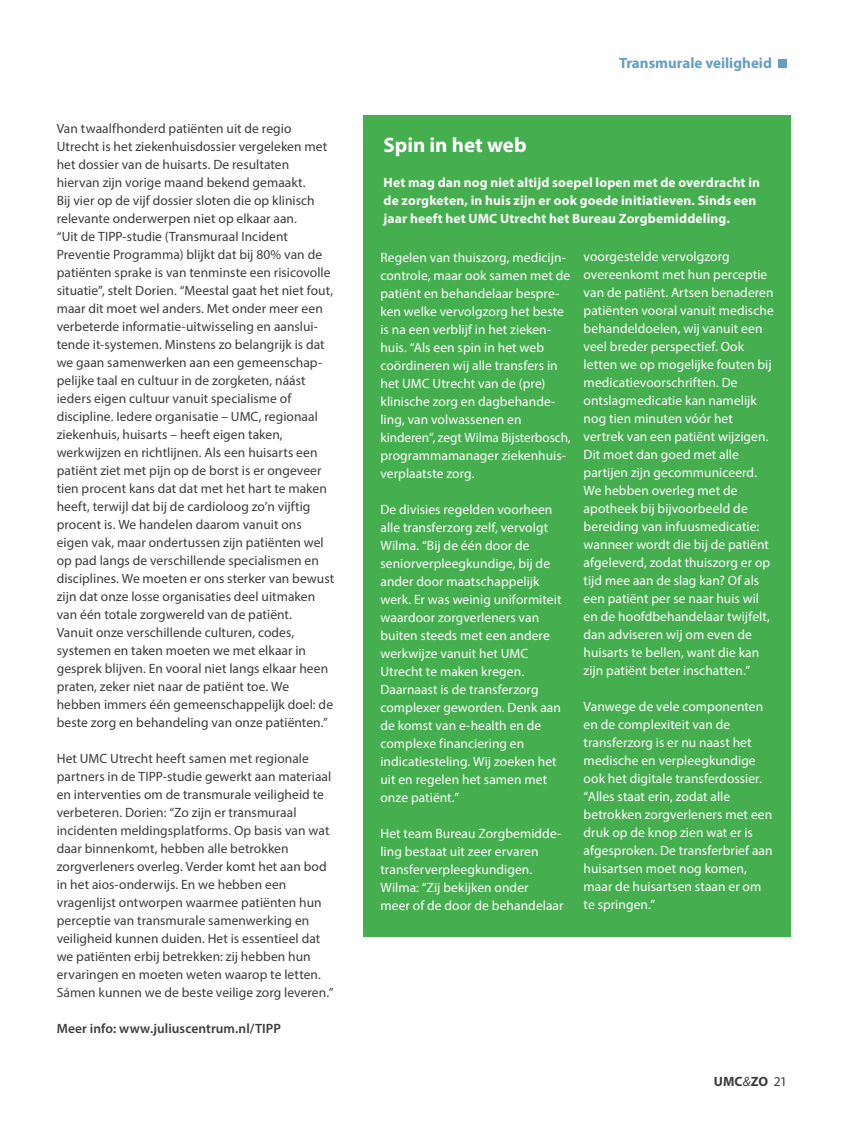
<style>
.page{position:relative;width:851px;height:1127px;background:#fff}
.page>*{position:absolute;margin:0;border:0;box-sizing:border-box;transform-origin:0 0}
.t1{font:700 21px "Myriad Pro";letter-spacing:-.005em;color:#fff}
.t2{font:700 15px "Myriad Pro";color:#649ec2}
.t3{font:13.5px/18px "Myriad Pro";letter-spacing:.005em;color:#3c3c3b}
.t4{font:13.5px/18px "Myriad Pro";letter-spacing:.005em;color:#fff}
.t5{font:700 13.5px/18px "Myriad Pro";letter-spacing:.01em;color:#fff}
.t6{font:600 13.5px "Myriad Pro";letter-spacing:.005em;color:#3c3c3b}
.t7{font:700 13.5px "Myriad Pro";color:#3c3c3b}
.s1{font-weight:400;font-style:italic}
.s2{font-weight:400}
</style>
<div class="page">
<div style="left:363px;top:116px;width:428px;height:821px;background:#45ae4f"></div>
<div style="left:778px;top:59px;width:8px;height:9px;background:#649ec2"></div>
<p class="t3" style="left:57px;top:120px;width:279px">Van twaalfhonderd patiënten uit de regio Utrecht is het ziekenhuisdossier vergeleken met het dossier van de huisarts. De resultaten hiervan zijn vorige maand bekend gemaakt.<br>Bij vier op de vijf dossier sloten die op klinisch relevante onderwerpen niet op elkaar aan.<br>“Uit de TIPP-studie (Transmuraal Incident Preventie Programma) blijkt dat bij 80% van de patiënten sprake is van tenminste een risicovolle situatie”, stelt Dorien. “Meestal gaat het niet fout, maar dit moet wel anders. Met onder meer een verbeterde informatie-uitwisseling en aanslui&shy;tende it-systemen. Minstens zo belangrijk is dat we gaan samenwerken aan een gemeenschap&shy;pelijke taal en cultuur in de zorgketen, náást ieders eigen cultuur vanuit specialisme of discipline. Iedere organisatie – UMC, regionaal ziekenhuis, huisarts – heeft eigen taken, werkwijzen en richtlijnen. Als een huisarts een patiënt ziet met pijn op de borst is er ongeveer tien procent kans dat dat met het hart te maken heeft, terwijl dat bij de cardioloog zo’n vijftig procent is. We handelen daarom vanuit ons eigen vak, maar ondertussen zijn patiënten wel op pad langs de verschillende specialismen en disciplines. We moeten er ons sterker van bewust zijn dat onze losse organisaties deel uitmaken van één totale zorgwereld van de patiënt.<br>Vanuit onze verschillende culturen, codes, systemen en taken moeten we met elkaar in gesprek blijven. En vooral niet langs elkaar heen praten, zeker niet naar de patiënt toe. We hebben immers één gemeenschappelijk doel: de beste zorg en behandeling van onze patiënten.”</p>
<p class="t3" style="left:57px;top:749px;width:278px">Het UMC Utrecht heeft samen met regionale partners in de TIPP-studie gewerkt aan materiaal en interventies om de transmurale veiligheid te verbeteren. Dorien: “Zo zijn er transmuraal incidenten meldingsplatforms. Op basis van wat daar binnenkomt, hebben alle betrokken zorgverleners overleg. Verder komt het aan bod in het aios-onderwijs. En we hebben een vragenlijst ontworpen waarmee patiënten hun perceptie van transmurale samenwerking en veiligheid kunnen duiden. Het is essentieel dat we patiënten erbij betrekken: zij hebben hun ervaringen en moeten weten waarop te letten.<br>Sámen kunnen we de beste veilige zorg leveren.”</p>
<p class="t6" style="left:57px;top:1020px;width:226px">Meer info: www.juliuscentrum.nl/TIPP</p>
<h1 class="t1" style="left:383px;top:131px;width:144px">Spin in het web</h1>
<p class="t2" style="left:619px;top:53px;width:154px">Transmurale veiligheid</p>
<p class="t5" style="left:383px;top:173px;width:378px">Het mag dan nog niet altijd soepel lopen met de overdracht in de zorgketen, in huis zijn er ook goede initiatieven. Sinds een jaar heeft het UMC Utrecht het Bureau Zorgbemiddeling.</p>
<p class="t4" style="left:380px;top:248px;width:192px">Regelen van thuiszorg, medicijn&shy;controle, maar ook samen met de patiënt en behandelaar bespre&shy;ken welke vervolgzorg het beste is na een verblijf in het zieken&shy;huis. “Als een spin in het web coördineren wij alle transfers in het UMC Utrecht van de (pre) klinische zorg en dagbehande&shy;ling, van volwassenen en kinderen”, zegt Wilma Bijsterbosch, programmamanager ziekenhuis&shy;verplaatste zorg.</p>
<p class="t4" style="left:380px;top:500px;width:182px">De divisies regelden voorheen alle transferzorg zelf, vervolgt<br>Wilma. “Bij de één door de seniorverpleegkundige, bij de ander door maatschappelijk werk. Er was weinig uniformiteit waardoor zorgverleners van buiten steeds met een andere werkwijze vanuit het UMC<br>Utrecht te maken kregen.<br>Daarnaast is de transferzorg complexer geworden. Denk aan de komst van e-health en de complexe financiering en indicatiesteling. Wij zoeken het uit en regelen het samen met onze patiënt.”</p>
<p class="t4" style="left:380px;top:824px;width:184px">Het team Bureau Zorgbemidde&shy;ling bestaat uit zeer ervaren transferverpleegkundigen.<br>Wilma: “Zij bekijken onder<br>meer of de door de behandelaar</p>
<p class="t4" style="left:583px;top:248px;width:192px">voorgestelde vervolgzorg overeenkomt met hun perceptie van de patiënt. Artsen benaderen patiënten vooral vanuit medische behandeldoelen, wij vanuit een veel breder perspectief. Ook letten we op mogelijke fouten bij medicatievoorschriften. De ontslagmedicatie kan namelijk nog tien minuten vóór het vertrek van een patiënt wijzigen.<br>Dit moet dan goed met alle partijen zijn gecommuniceerd.<br>We hebben overleg met de apotheek bij bijvoorbeeld de bereiding van infuusmedicatie: wanneer wordt die bij de patiënt afgeleverd, zodat thuiszorg er op tijd mee aan de slag kan? Of als een patiënt per se naar huis wil en de hoofdbehandelaar twijfelt, dan adviseren wij om even de huisarts te bellen, want die kan zijn patiënt beter inschatten.”</p>
<p class="t4" style="left:583px;top:698px;width:190px">Vanwege de vele componenten en de complexiteit van de transferzorg is er nu naast het medische en verpleegkundige ook het digitale transferdossier. “Alles staat erin, zodat alle betrokken zorgverleners met een druk op de knop zien wat er is afgesproken. De transferbrief aan huisartsen moet nog komen, maar de huisartsen staan er om te springen.”</p>
<p class="t7" style="left:713px;top:1073px;width:75px">UMC<span class="s1">&amp;</span>ZO <span class="s2">21</span></p>
</div>
